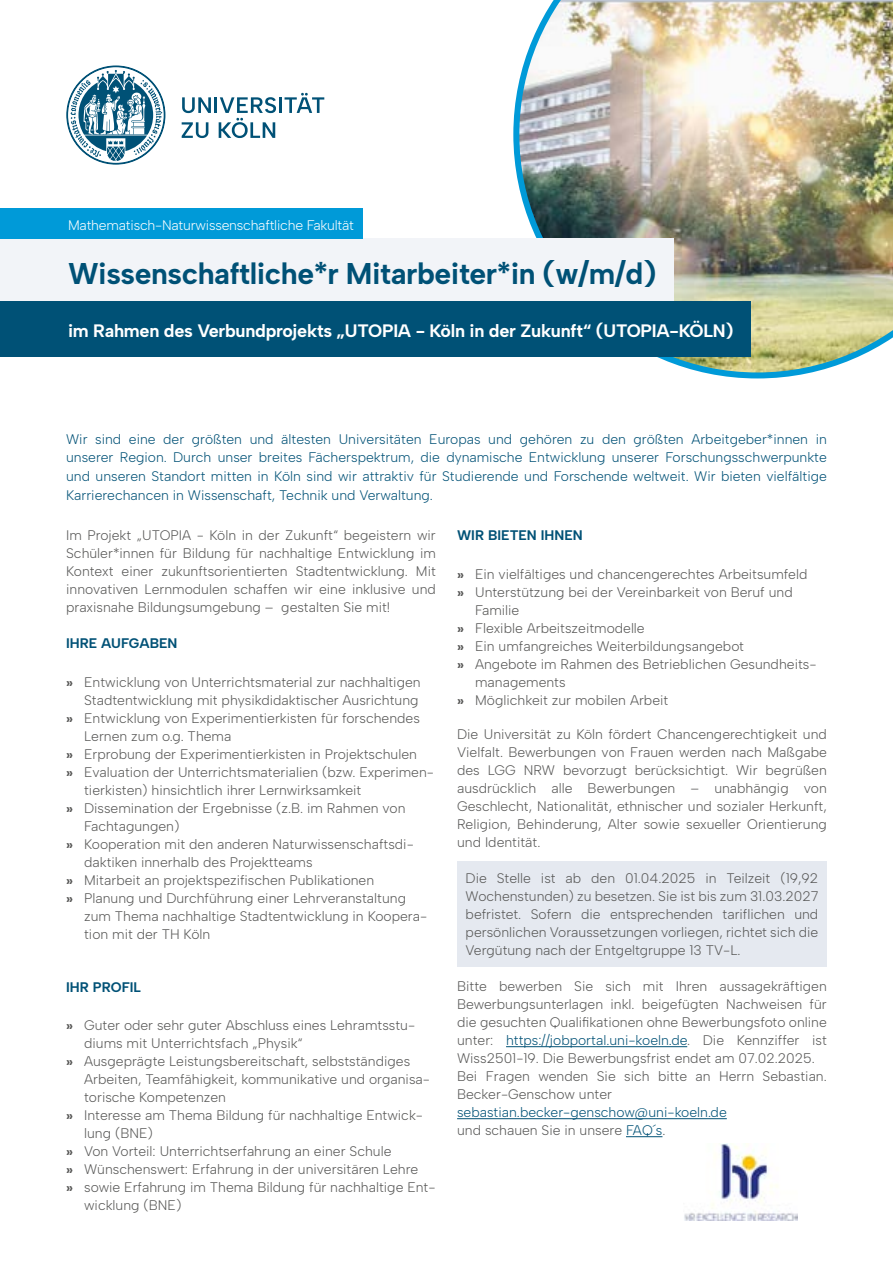
<style>
.page{position:relative;width:893px;height:1263px;background:#fff}
.page>*{position:absolute;margin:0;border:0;box-sizing:border-box;transform-origin:0 0}
.t1{font:700 30px "Albert Sans";letter-spacing:-.015em;color:#005176}
.t2{font:700 18px "Albert Sans";letter-spacing:-.015em;color:#fff}
.t3{font:300 13.8px/18px "Albert Sans";color:#575756;text-align:justify}
.t4{font:300 13.8px/18.8px "Albert Sans";color:#005176;text-align:justify}
.t5{font:300 13.8px "Albert Sans";letter-spacing:-.015em;color:#fff}
.t6{font:700 13.8px "Albert Sans";color:#005176}
.s1{font-weight:700}
.s2{color:#005176}
.s3{color:#575756}
</style>
<div class="page">
<img style="left:513px;top:0;width:380px;height:378px">
<hr style="left:279px;top:97px;width:3px;height:16px;background:#005176">
<svg style="left:285px;top:93px;width:39px;height:20px"></svg>
<svg style="left:182px;top:97px;width:94px;height:41px"></svg>
<svg style="left:67px;top:66px;width:98px;height:98px"></svg>
<div style="left:457px;top:861px;width:370px;height:106px;background:#e5e9f0"></div>
<hr style="left:506px;top:1046px;width:181px;height:1px;background:#005176">
<hr style="left:457px;top:1118px;width:270px;height:1px;background:#005176">
<hr style="left:626px;top:1136px;width:36px;height:1px;background:#005176">
<div style="left:0;top:239px;width:673px;height:62px;background:#f2f4f8"></div>
<div style="left:0;top:301px;width:750px;height:55px;background:#005176"></div>
<div style="left:0;top:208px;width:363px;height:31px;background:#009ad8"></div>
<img style="left:684px;top:1144px;width:114px;height:76px">
<p class="t5" style="left:68px;top:217px;width:288px">Mathematisch-Naturwissenschaftliche Fakultät</p>
<h1 class="t1" style="left:68px;top:255px;width:590px">Wissenschaftliche*r Mitarbeiter*in (w/m/d)</h1>
<h2 class="t2" style="left:68px;top:320px;width:667px">im Rahmen des Verbundprojekts „UTOPIA - Köln in der Zukunft“ (UTOPIA-KÖLN)</h2>
<p class="t4" style="left:66px;top:429px;width:762px">Wir sind eine der größten und ältesten Universitäten Europas und gehören zu den größten Arbeitgeber*innen in unserer Region. Durch unser breites Fächerspektrum, die dynamische Entwicklung unserer Forschungsschwerpunkte und unseren Standort mitten in Köln sind wir attraktiv für Studierende und Forschende weltweit. Wir bieten vielfältige Karrierechancen in Wissenschaft, Technik und Verwaltung.</p>
<p class="t3" style="left:66px;top:527px;width:371px">Im Projekt „UTOPIA - Köln in der Zukunft“ begeistern wir Schüler*innen für Bildung für nachhaltige Entwicklung im Kontext einer zukunftsorientierten Stadtentwicklung. Mit innovativen Lernmodulen schaffen wir eine inklusive und praxisnahe Bildungsumgebung – gestalten Sie mit!</p>
<p class="t6" style="left:66px;top:635px;width:113px">IHRE AUFGABEN</p>
<p class="t3" style="left:66px;top:673px;width:356px"><span class="s1">»</span> Entwicklung von Unterrichtsmaterial zur nachhaltigen</p>
<p class="t3" style="left:84px;top:691px;width:336px">Stadtentwicklung mit physikdidaktischer Ausrichtung</p>
<p class="t3" style="left:66px;top:709px;width:355px"><span class="s1">»</span> Entwicklung von Experimentierkisten für forschendes</p>
<p class="t3" style="left:84px;top:727px;width:149px">Lernen zum o.g. Thema</p>
<p class="t3" style="left:66px;top:745px;width:352px"><span class="s1">»</span> Erprobung der Experimentierkisten in Projektschulen</p>
<p class="t3" style="left:66px;top:763px;width:369px"><span class="s1">»</span> Evaluation der Unterrichtsmaterialien (bzw. Experimen-</p>
<p class="t3" style="left:84px;top:781px;width:279px">tierkisten) hinsichtlich ihrer Lernwirksamkeit</p>
<p class="t3" style="left:66px;top:799px;width:341px"><span class="s1">»</span> Dissemination der Ergebnisse (z.B. im Rahmen von</p>
<p class="t3" style="left:84px;top:817px;width:97px">Fachtagungen)</p>
<p class="t3" style="left:66px;top:835px;width:349px"><span class="s1">»</span> Kooperation mit den anderen Naturwissenschaftsdi-</p>
<p class="t3" style="left:84px;top:853px;width:230px">daktiken innerhalb des Projektteams</p>
<p class="t3" style="left:66px;top:871px;width:310px"><span class="s1">»</span> Mitarbeit an projektspezifischen Publikationen</p>
<p class="t3" style="left:66px;top:889px;width:341px"><span class="s1">»</span> Planung und Durchführung einer Lehrveranstaltung</p>
<p class="t3" style="left:84px;top:907px;width:345px">zum Thema nachhaltige Stadtentwicklung in Koopera-</p>
<p class="t3" style="left:84px;top:925px;width:128px">tion mit der TH Köln</p>
<p class="t6" style="left:457px;top:527px;width:127px">WIR BIETEN IHNEN</p>
<p class="t3" style="left:457px;top:565px;width:352px"><span class="s1">»</span> Ein vielfältiges und chancengerechtes Arbeitsumfeld</p>
<p class="t3" style="left:457px;top:583px;width:337px"><span class="s1">»</span> Unterstützung bei der Vereinbarkeit von Beruf und</p>
<p class="t3" style="left:475px;top:601px;width:46px">Familie</p>
<p class="t3" style="left:457px;top:619px;width:189px"><span class="s1">»</span> Flexible Arbeitszeitmodelle</p>
<p class="t3" style="left:457px;top:637px;width:288px"><span class="s1">»</span> Ein umfangreiches Weiterbildungsangebot</p>
<p class="t3" style="left:457px;top:655px;width:361px"><span class="s1">»</span> Angebote im Rahmen des Betrieblichen Gesundheits-</p>
<p class="t3" style="left:475px;top:673px;width:92px">managements</p>
<p class="t3" style="left:457px;top:691px;width:213px"><span class="s1">»</span> Möglichkeit zur mobilen Arbeit</p>
<p class="t3" style="left:457px;top:725px;width:371px">Die Universität zu Köln fördert Chancengerechtigkeit und Vielfalt. Bewerbungen von Frauen werden nach Maßgabe des LGG NRW bevorzugt berücksichtigt. Wir begrüßen ausdrücklich alle Bewerbungen – unabhängig von Geschlecht, Nationalität, ethnischer und sozialer Herkunft, Religion, Behinderung, Alter sowie sexueller Orientierung und Identität.</p>
<p class="t3" style="left:466px;top:869px;width:354px">Die Stelle ist ab den 01.04.2025 in Teilzeit (19,92<br>Wochenstunden) zu besetzen. Sie ist bis zum 31.03.2027 befristet. Sofern die entsprechenden tariflichen und persönlichen Voraussetzungen vorliegen, richtet sich die Vergütung nach der Entgeltgruppe 13 TV-L.</p>
<p class="t3" style="left:457px;top:977px;width:371px;text-align:left">Bitte bewerben Sie sich mit Ihren aussagekräftigen Bewerbungsunterlagen inkl. beigefügten Nachweisen für die gesuchten Qualifikationen ohne Bewerbungsfoto online unter: <span class="s2">https://jobportal.uni-koeln.de</span>. Die Kennziffer ist Wiss2501-19. Die Bewerbungsfrist endet am 07.02.2025.<br>Bei Fragen wenden Sie sich bitte an Herrn Sebastian.<br>Becker-Genschow unter</p>
<p class="t4" style="left:457px;top:1103px;width:271px;line-height:18px">sebastian.becker-genschow@uni-koeln.de <span class="s3">und schauen Sie in unsere</span> FAQ´s<span class="s3">.</span></p>
<p class="t6" style="left:66px;top:979px;width:76px">IHR PROFIL</p>
<p class="t3" style="left:66px;top:1016px;width:350px"><span class="s1">»</span> Guter oder sehr guter Abschluss eines Lehramtsstu-</p>
<p class="t3" style="left:84px;top:1034px;width:220px">diums mit Unterrichtsfach „Physik“</p>
<p class="t3" style="left:66px;top:1052px;width:346px"><span class="s1">»</span> Ausgeprägte Leistungsbereitschaft, selbstständiges</p>
<p class="t3" style="left:84px;top:1070px;width:347px">Arbeiten, Teamfähigkeit, kommunikative und organisa-</p>
<p class="t3" style="left:84px;top:1088px;width:143px">torische Kompetenzen</p>
<p class="t3" style="left:66px;top:1106px;width:358px"><span class="s1">»</span> Interesse am Thema Bildung für nachhaltige Entwick-</p>
<p class="t3" style="left:84px;top:1124px;width:70px">lung (BNE)</p>
<p class="t3" style="left:66px;top:1142px;width:327px"><span class="s1">»</span> Von Vorteil: Unterrichtserfahrung an einer Schule</p>
<p class="t3" style="left:66px;top:1160px;width:354px"><span class="s1">»</span> Wünschenswert: Erfahrung in der universitären Lehre</p>
<p class="t3" style="left:66px;top:1178px;width:371px"><span class="s1">»</span> sowie Erfahrung im Thema Bildung für nachhaltige Ent-</p>
<p class="t3" style="left:84px;top:1196px;width:99px">wicklung (BNE)</p>
</div>
